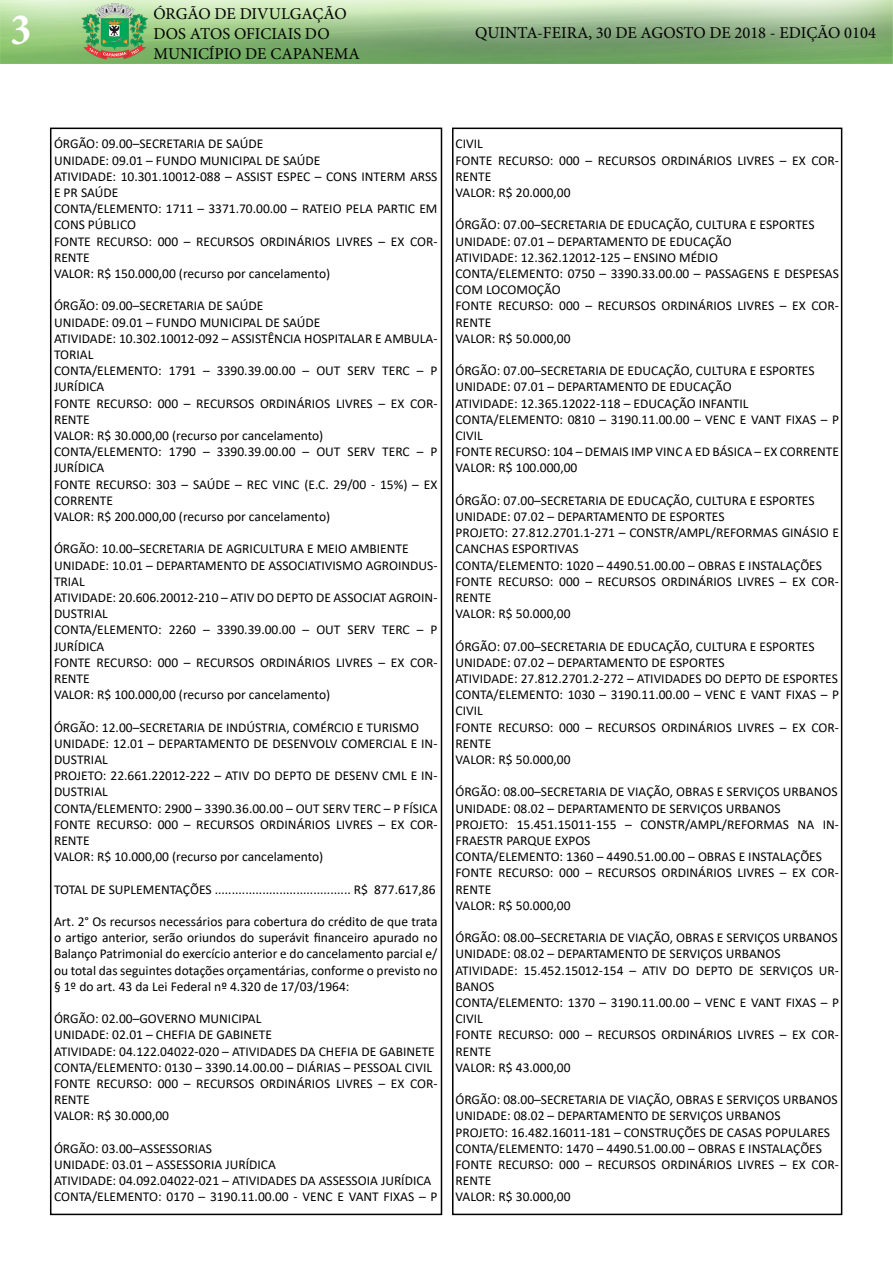
<style>
.page{position:relative;width:893px;height:1263px;background:#fff}
.page>*{position:absolute;margin:0;border:0;box-sizing:border-box;transform-origin:0 0}
.t1{font:700 condensed 45px "Minion Pro";color:#fff}
.t2{font:16.5px/19.8px "Minion Pro";color:#000}
.t3{font:13.5px/16.2px "Calibri";color:#000}
</style>
<div class="page">
<div style="left:50px;top:128px;width:392px;height:1087px;border:2px solid #000"></div>
<img style="left:0;top:0;width:893px;height:64px">
<div style="left:452px;top:128px;width:390px;height:1087px;border:2px solid #000"></div>
<h1 class="t1" style="left:11px;top:-1px;width:22px">3</h1>
<p class="t2" style="left:153px;top:4px;width:208px">ÓRGÃO DE DIVULGAÇÃO<br>DOS ATOS OFICIAIS DO<br>MUNICÍPIO DE CAPANEMA</p>
<p class="t2" style="left:475px;top:23px;width:402px">QUINTA-FEIRA, 30 DE AGOSTO DE 2018 - EDIÇÃO 0104</p>
<p class="t3" style="left:54px;top:135px;width:385px">ÓRGÃO: 09.00–SECRETARIA DE SAÚDE<br>UNIDADE: 09.01 – FUNDO MUNICIPAL DE SAÚDE<br>ATIVIDADE: 10.301.10012-088 – ASSIST ESPEC – CONS INTERM ARSS E PR SAÚDE<br>CONTA/ELEMENTO: 1711 – 3371.70.00.00 – RATEIO PELA PARTIC EM CONS PÚBLICO<br>FONTE RECURSO: 000 – RECURSOS ORDINÁRIOS LIVRES – EX COR-RENTE<br>VALOR: R$ 150.000,00 (recurso por cancelamento)</p>
<p class="t3" style="left:54px;top:297px;width:385px">ÓRGÃO: 09.00–SECRETARIA DE SAÚDE<br>UNIDADE: 09.01 – FUNDO MUNICIPAL DE SAÚDE<br>ATIVIDADE: 10.302.10012-092 – ASSISTÊNCIA HOSPITALAR E AMBULA-TORIAL<br>CONTA/ELEMENTO: 1791 – 3390.39.00.00 – OUT SERV TERC – P JURÍDICA<br>FONTE RECURSO: 000 – RECURSOS ORDINÁRIOS LIVRES – EX COR-RENTE<br>VALOR: R$ 30.000,00 (recurso por cancelamento)<br>CONTA/ELEMENTO: 1790 – 3390.39.00.00 – OUT SERV TERC – P JURÍDICA<br>FONTE RECURSO: 303 – SAÚDE – REC VINC (E.C. 29/00 - 15%) – EX CORRENTE<br>VALOR: R$ 200.000,00 (recurso por cancelamento)</p>
<p class="t3" style="left:54px;top:540px;width:385px">ÓRGÃO: 10.00–SECRETARIA DE AGRICULTURA E MEIO AMBIENTE UNIDADE: 10.01 – DEPARTAMENTO DE ASSOCIATIVISMO AGROINDUS-TRIAL<br>ATIVIDADE: 20.606.20012-210 – ATIV DO DEPTO DE ASSOCIAT AGROIN-DUSTRIAL<br>CONTA/ELEMENTO: 2260 – 3390.39.00.00 – OUT SERV TERC – P JURÍDICA<br>FONTE RECURSO: 000 – RECURSOS ORDINÁRIOS LIVRES – EX COR-RENTE<br>VALOR: R$ 100.000,00 (recurso por cancelamento)</p>
<p class="t3" style="left:54px;top:719px;width:385px">ÓRGÃO: 12.00–SECRETARIA DE INDÚSTRIA, COMÉRCIO E TURISMO UNIDADE: 12.01 – DEPARTAMENTO DE DESENVOLV COMERCIAL E IN-DUSTRIAL<br>PROJETO: 22.661.22012-222 – ATIV DO DEPTO DE DESENV CML E IN-DUSTRIAL<br>CONTA/ELEMENTO: 2900 – 3390.36.00.00 – OUT SERV TERC – P FÍSICA FONTE RECURSO: 000 – RECURSOS ORDINÁRIOS LIVRES – EX COR-RENTE<br>VALOR: R$ 10.000,00 (recurso por cancelamento)</p>
<p class="t3" style="left:54px;top:881px;width:383px">TOTAL DE SUPLEMENTAÇÕES ........................................ R$ 877.617,86</p>
<p class="t3" style="left:54px;top:913px;width:385px;text-align:justify">Art. 2° Os recursos necessários para cobertura do crédito de que trata o artigo anterior, serão oriundos do superávit financeiro apurado no Balanço Patrimonial do exercício anterior e do cancelamento parcial e/ ou total das seguintes dotações orçamentárias, conforme o previsto no § 1º do art. 43 da Lei Federal nº 4.320 de 17/03/1964:</p>
<p class="t3" style="left:54px;top:1010px;width:385px">ÓRGÃO: 02.00–GOVERNO MUNICIPAL<br>UNIDADE: 02.01 – CHEFIA DE GABINETE<br>ATIVIDADE: 04.122.04022-020 – ATIVIDADES DA CHEFIA DE GABINETE CONTA/ELEMENTO: 0130 – 3390.14.00.00 – DIÁRIAS – PESSOAL CIVIL FONTE RECURSO: 000 – RECURSOS ORDINÁRIOS LIVRES – EX COR-RENTE<br>VALOR: R$ 30.000,00</p>
<p class="t3" style="left:54px;top:1140px;width:385px">ÓRGÃO: 03.00–ASSESSORIAS<br>UNIDADE: 03.01 – ASSESSORIA JURÍDICA<br>ATIVIDADE: 04.092.04022-021 – ATIVIDADES DA ASSESSOIA JURÍDICA CONTA/ELEMENTO: 0170 – 3190.11.00.00 - VENC E VANT FIXAS – P</p>
<p class="t3" style="left:455px;top:135px;width:385px">CIVIL<br>FONTE RECURSO: 000 – RECURSOS ORDINÁRIOS LIVRES – EX COR-<br>RENTE<br>VALOR: R$ 20.000,00</p>
<p class="t3" style="left:455px;top:216px;width:385px">ÓRGÃO: 07.00–SECRETARIA DE EDUCAÇÃO, CULTURA E ESPORTES UNIDADE: 07.01 – DEPARTAMENTO DE EDUCAÇÃO<br>ATIVIDADE: 12.362.12012-125 – ENSINO MÉDIO<br>CONTA/ELEMENTO: 0750 – 3390.33.00.00 – PASSAGENS E DESPESAS COM LOCOMOÇÃO<br>FONTE RECURSO: 000 – RECURSOS ORDINÁRIOS LIVRES – EX COR-RENTE<br>VALOR: R$ 50.000,00</p>
<p class="t3" style="left:455px;top:362px;width:385px">ÓRGÃO: 07.00–SECRETARIA DE EDUCAÇÃO, CULTURA E ESPORTES UNIDADE: 07.01 – DEPARTAMENTO DE EDUCAÇÃO<br>ATIVIDADE: 12.365.12022-118 – EDUCAÇÃO INFANTIL CONTA/ELEMENTO: 0810 – 3190.11.00.00 – VENC E VANT FIXAS – P CIVIL<br>FONTE RECURSO: 104 – DEMAIS IMP VINC A ED BÁSICA – EX CORRENTE VALOR: R$ 100.000,00</p>
<p class="t3" style="left:455px;top:492px;width:385px">ÓRGÃO: 07.00–SECRETARIA DE EDUCAÇÃO, CULTURA E ESPORTES UNIDADE: 07.02 – DEPARTAMENTO DE ESPORTES<br>PROJETO: 27.812.2701.1-271 – CONSTR/AMPL/REFORMAS GINÁSIO E CANCHAS ESPORTIVAS<br>CONTA/ELEMENTO: 1020 – 4490.51.00.00 – OBRAS E INSTALAÇÕES FONTE RECURSO: 000 – RECURSOS ORDINÁRIOS LIVRES – EX COR-RENTE<br>VALOR: R$ 50.000,00</p>
<p class="t3" style="left:455px;top:638px;width:385px">ÓRGÃO: 07.00–SECRETARIA DE EDUCAÇÃO, CULTURA E ESPORTES UNIDADE: 07.02 – DEPARTAMENTO DE ESPORTES<br>ATIVIDADE: 27.812.2701.2-272 – ATIVIDADES DO DEPTO DE ESPORTES CONTA/ELEMENTO: 1030 – 3190.11.00.00 – VENC E VANT FIXAS – P CIVIL<br>FONTE RECURSO: 000 – RECURSOS ORDINÁRIOS LIVRES – EX COR-RENTE<br>VALOR: R$ 50.000,00</p>
<p class="t3" style="left:455px;top:783px;width:385px">ÓRGÃO: 08.00–SECRETARIA DE VIAÇÃO, OBRAS E SERVIÇOS URBANOS UNIDADE: 08.02 – DEPARTAMENTO DE SERVIÇOS URBANOS<br>PROJETO: 15.451.15011-155 – CONSTR/AMPL/REFORMAS NA IN-FRAESTR PARQUE EXPOS<br>CONTA/ELEMENTO: 1360 – 4490.51.00.00 – OBRAS E INSTALAÇÕES FONTE RECURSO: 000 – RECURSOS ORDINÁRIOS LIVRES – EX COR-RENTE<br>VALOR: R$ 50.000,00</p>
<p class="t3" style="left:455px;top:929px;width:385px">ÓRGÃO: 08.00–SECRETARIA DE VIAÇÃO, OBRAS E SERVIÇOS URBANOS UNIDADE: 08.02 – DEPARTAMENTO DE SERVIÇOS URBANOS ATIVIDADE: 15.452.15012-154 – ATIV DO DEPTO DE SERVIÇOS UR-BANOS<br>CONTA/ELEMENTO: 1370 – 3190.11.00.00 – VENC E VANT FIXAS – P CIVIL<br>FONTE RECURSO: 000 – RECURSOS ORDINÁRIOS LIVRES – EX COR-RENTE<br>VALOR: R$ 43.000,00</p>
<p class="t3" style="left:455px;top:1091px;width:385px">ÓRGÃO: 08.00–SECRETARIA DE VIAÇÃO, OBRAS E SERVIÇOS URBANOS UNIDADE: 08.02 – DEPARTAMENTO DE SERVIÇOS URBANOS<br>PROJETO: 16.482.16011-181 – CONSTRUÇÕES DE CASAS POPULARES CONTA/ELEMENTO: 1470 – 4490.51.00.00 – OBRAS E INSTALAÇÕES FONTE RECURSO: 000 – RECURSOS ORDINÁRIOS LIVRES – EX COR-RENTE<br>VALOR: R$ 30.000,00</p>
</div>
